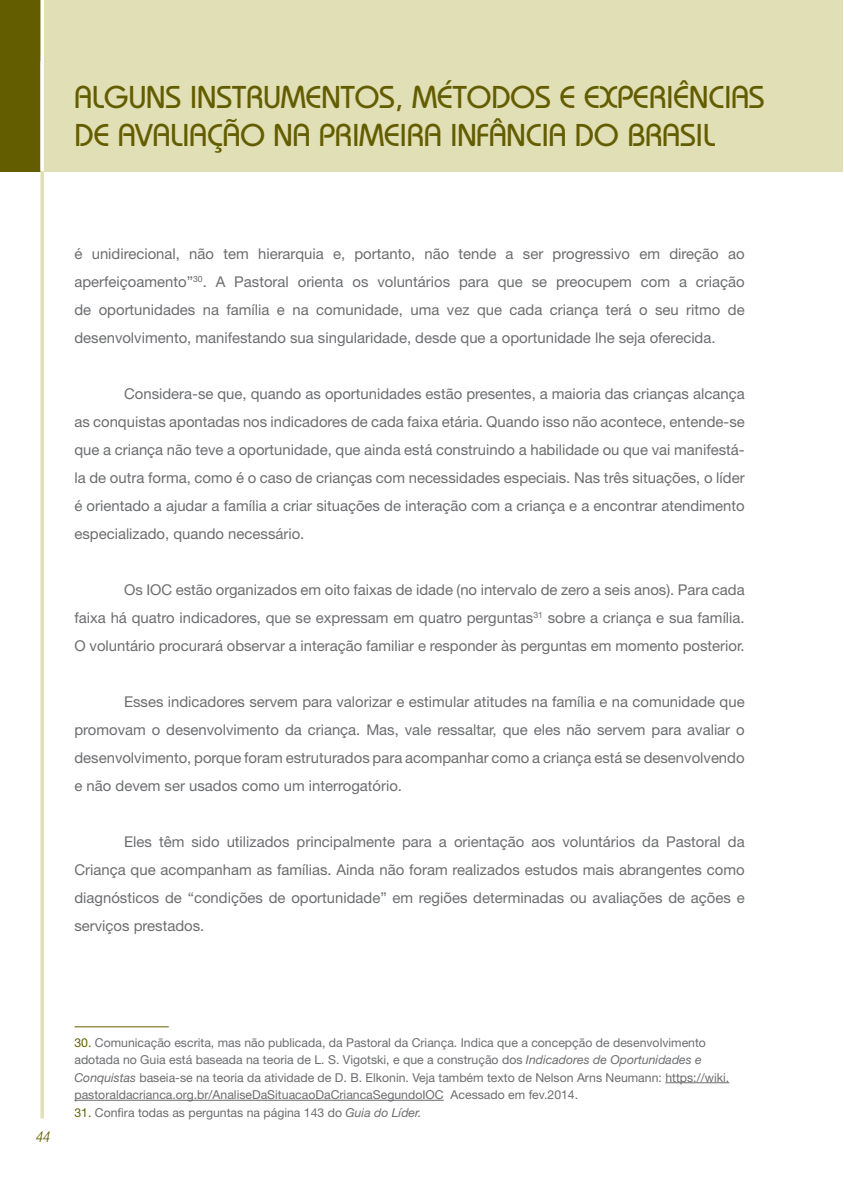
<style>
.page{position:relative;width:844px;height:1191px;background:#fff}
.page>*{position:absolute;margin:0;border:0;box-sizing:border-box;transform-origin:0 0}
.t1{font:500 31.5px/37.8px "Bauhaus Std";color:#635d00}
.t2{font:14.88px/28px "Helvetica Neue LT Std";color:#6c6d70;text-align:justify}
.t3{font:italic 300 condensed 14.88px "Helvetica Neue LT Std";color:#635d00}
.t4{font:12.25px/17.5px "Helvetica Neue LT Std";color:#6c6d70}
.s1{color:#635d00}
.s2{font-style:italic}
</style>
<div class="page">
<div style="left:44px;top:1px;width:798px;height:170px;background:#e1dfb5"></div>
<div style="left:0;top:1px;width:43px;height:170px;background:#635d00"></div>
<svg style="left:40px;top:171px;width:4px;height:947px;background:#e4e2bd"></svg>
<svg style="left:40px;top:1px;width:3px;height:170px"></svg>
<hr style="left:665px;top:1082px;width:64px;height:1px;background:#6c6d70">
<hr style="left:74px;top:1100px;width:369px;height:1px;background:#6c6d70">
<hr style="left:74px;top:1026px;width:95px;height:1px;background:#635d00">
<h1 class="t1" style="left:74px;top:78px;width:691px">ALGUNS INSTRUMENTOS, MÉTODOS E EXPERIÊNCIAS<br>DE AVALIAÇÃO NA PRIMEIRA INFÂNCIA DO BRASIL</h1>
<p class="t2" style="left:74px;top:240px;width:671px">é unidirecional, não tem hierarquia e, portanto, não tende a ser progressivo em direção ao aperfeiçoamento”<sup>30</sup>. A Pastoral orienta os voluntários para que se preocupem com a criação de oportunidades na família e na comunidade, uma vez que cada criança terá o seu ritmo de desenvolvimento, manifestando sua singularidade, desde que a oportunidade lhe seja oferecida.</p>
<p class="t2" style="left:74px;top:380px;width:671px;text-indent:50px">Considera-se que, quando as oportunidades estão presentes, a maioria das crianças alcança as conquistas apontadas nos indicadores de cada faixa etária. Quando isso não acontece, entende-se que a criança não teve a oportunidade, que ainda está construindo a habilidade ou que vai manifestá&shy;la de outra forma, como é o caso de crianças com necessidades especiais. Nas três situações, o líder é orientado a ajudar a família a criar situações de interação com a criança e a encontrar atendimento especializado, quando necessário.</p>
<p class="t2" style="left:74px;top:576px;width:671px;text-indent:50px">Os IOC estão organizados em oito faixas de idade (no intervalo de zero a seis anos). Para cada faixa há quatro indicadores, que se expressam em quatro perguntas<sup>31</sup> sobre a criança e sua família.<br>O voluntário procurará observar a interação familiar e responder às perguntas em momento posterior.</p>
<p class="t2" style="left:74px;top:688px;width:671px;text-indent:50px">Esses indicadores servem para valorizar e estimular atitudes na família e na comunidade que promovam o desenvolvimento da criança. Mas, vale ressaltar, que eles não servem para avaliar o desenvolvimento, porque foram estruturados para acompanhar como a criança está se desenvolvendo e não devem ser usados como um interrogatório.</p>
<p class="t2" style="left:74px;top:828px;width:671px;text-indent:50px">Eles têm sido utilizados principalmente para a orientação aos voluntários da Pastoral da Criança que acompanham as famílias. Ainda não foram realizados estudos mais abrangentes como diagnósticos de “condições de oportunidade” em regiões determinadas ou avaliações de ações e serviços prestados.</p>
<p class="t3" style="left:35px;top:1128px;width:16px">44</p>
<p class="t4" style="left:74px;top:1033px;width:656px"><span class="s1">30.</span> Comunicação escrita, mas não publicada, da Pastoral da Criança. Indica que a concepção de desenvolvimento adotada no Guia está baseada na teoria de L. S. Vigotski, e que a construção dos <span class="s2">Indicadores de Oportunidades e Conquistas</span> baseia-se na teoria da atividade de D. B. Elkonin. Veja também texto de Nelson Arns Neumann: https://wiki. pastoraldacrianca.org.br/AnaliseDaSituacaoDaCriancaSegundoIOC Acessado em fev.2014.</p>
<p class="t4" style="left:74px;top:1103px;width:348px"><span class="s1">31.</span> Confira todas as perguntas na página 143 do <span class="s2">Guia do Líder.</span></p>
</div>
